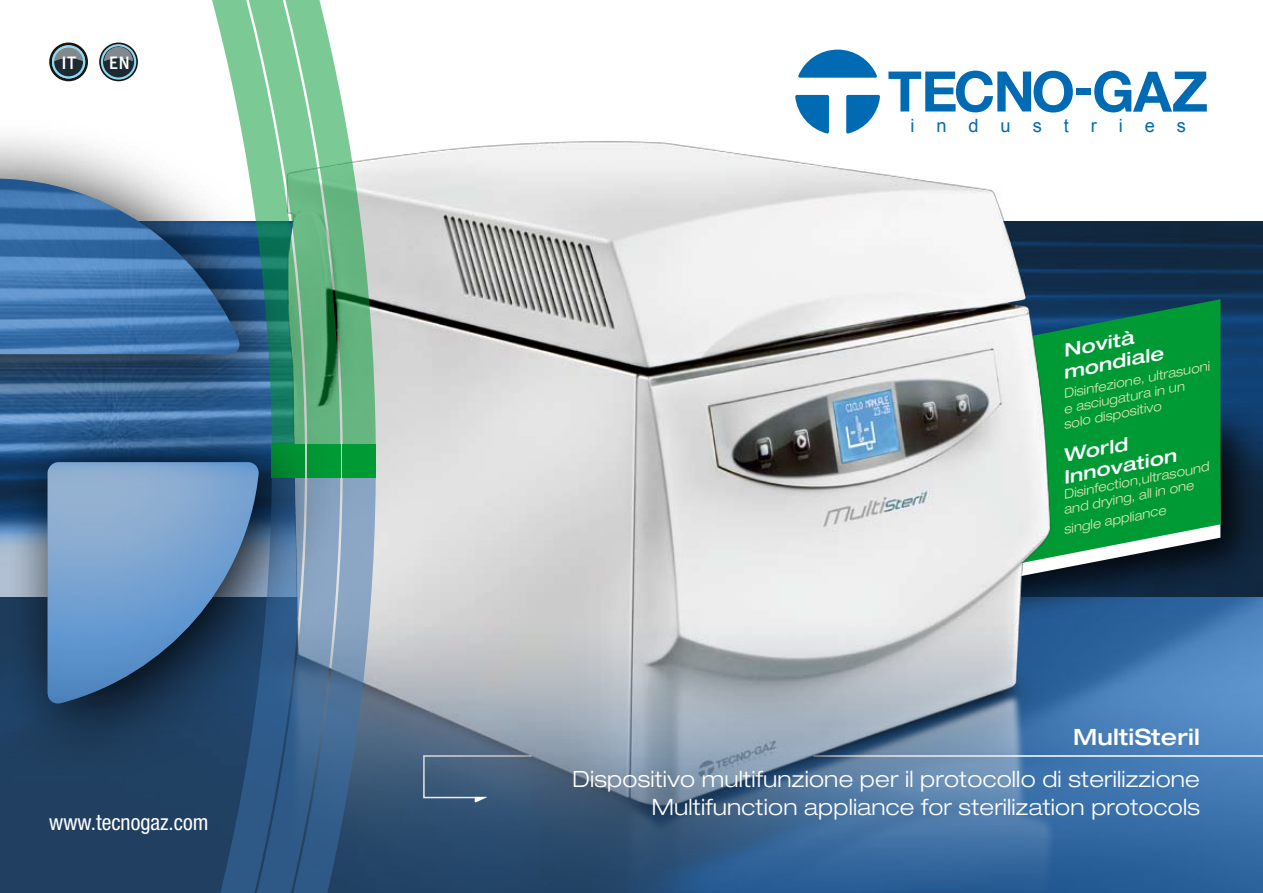
<style>
.page{position:relative;width:1263px;height:893px;background:#fff}
.page>*{position:absolute;margin:0;border:0;box-sizing:border-box;transform-origin:0 0}
.t1{font:300 expanded 22.5px/28.5px "Helvetica Neue LT";letter-spacing:.01em;color:#fff;text-align:right}
.t2{font:500 expanded 22.5px "Helvetica Neue LT";letter-spacing:.01em;color:#fff}
.t3{font:condensed 21.75px "Helvetica Neue LT";color:#fff}
.t4{font:italic 500 expanded 18.3px/21px "Helvetica Neue LT";color:#fff;scale:1.06 1}
.t5{font:18.3px "Arial";letter-spacing:1.2em;color:#006bb3}
.t6{font:500 18px "Meta Plus";color:#fff}
.t7{font:italic 300 expanded 12.9px/15px "Helvetica Neue LT";color:#dee7b6}
</style>
<div class="page">
<img style="left:0;top:597px;width:1263px;height:296px">
<img style="left:1092px;top:221px;width:171px;height:376px">
<hr style="left:813px;top:755px;width:450px;height:2px;background:#fff">
<div style="left:893px;top:398px;width:368px;height:236px;background:#000;opacity:.75"></div>
<div style="left:1092px;top:585px;width:128px;height:12px;background:#102741"></div>
<svg style="left:1092px;top:299px;width:128px;height:286px;background:#0d8a3e"></svg>
<img style="left:340px;top:133px;width:752px;height:760px">
<svg style="left:212px;top:0;width:25px;height:108px"></svg>
<svg style="left:237px;top:0;width:37px;height:113px;background:#83cd9c"></svg>
<svg style="left:274px;top:0;width:102px;height:445px"></svg>
<svg style="left:200px;top:478px;width:176px;height:415px;background:#496b8f"></svg>
<div style="left:343px;top:445px;width:33px;height:33px;background:#009a35"></div>
<div style="left:307px;top:445px;width:33px;height:33px;background:#009a35"></div>
<svg style="left:0;top:113px;width:328px;height:661px"></svg>
<img style="left:0;top:179px;width:259px;height:526px">
<svg style="left:795px;top:95px;width:34px;height:39px"></svg>
<svg style="left:798px;top:50px;width:79px;height:28px"></svg>
<svg style="left:846px;top:95px;width:34px;height:39px"></svg>
<div style="left:1076px;top:88px;width:15px;height:7px;background:#006bb3"></div>
<svg style="left:888px;top:71px;width:185px;height:42px"></svg>
<svg style="left:1094px;top:71px;width:113px;height:41px"></svg>
<svg style="left:49px;top:43px;width:39px;height:38px"></svg>
<svg style="left:53px;top:46px;width:31px;height:31px"></svg>
<div style="left:52px;top:45px;width:33px;height:34px;border:2px solid #8cd8f5;border-radius:50%"></div>
<svg style="left:54px;top:47px;width:29px;height:14px"></svg>
<svg style="left:99px;top:43px;width:39px;height:38px"></svg>
<div style="left:101px;top:44px;width:35px;height:36px;border:2px solid #8cd8f5;border-radius:50%"></div>
<svg style="left:103px;top:46px;width:31px;height:31px"></svg>
<svg style="left:104px;top:47px;width:29px;height:14px"></svg>
<svg style="left:422px;top:754px;width:111px;height:49px;background:#4b6682"></svg>
<h3 class="t6" style="left:61px;top:53px;width:16px">IT</h3>
<h3 class="t6" style="left:109px;top:53px;width:23px">EN</h3>
<h2 class="t3" style="left:49px;top:810px;width:161px">www.tecnogaz.com</h2>
<h3 class="t5" style="left:910px;top:113px;width:277px">industries</h3>
<h3 class="t4" style="left:1057px;top:341px;width:97px;rotate:-11deg">Novità mondiale</h3>
<p class="t7" style="left:1056px;top:387px;width:156px;text-indent:6px;rotate:-11deg">Disinfezione, ultrasuoni e asciugatura in un<br>solo dispositivo</p>
<h3 class="t4" style="left:1057px;top:446px;width:110px;rotate:-11deg">World<br>Innovation</h3>
<p class="t7" style="left:1059px;top:488px;width:152px;rotate:-11deg">Disinfection,ultrasound and drying, all in one</p>
<p class="t7" style="left:1062px;top:522px;width:106px;rotate:-11deg">single appliance</p>
<h1 class="t2" style="left:1073px;top:723px;width:128px">MultiSteril</h1>
<h1 class="t1" style="left:572px;top:764px;width:629px">Dispositivo multifunzione per il protocollo di sterilizzione<br>Multifunction appliance for sterilization protocols</h1>
</div>
